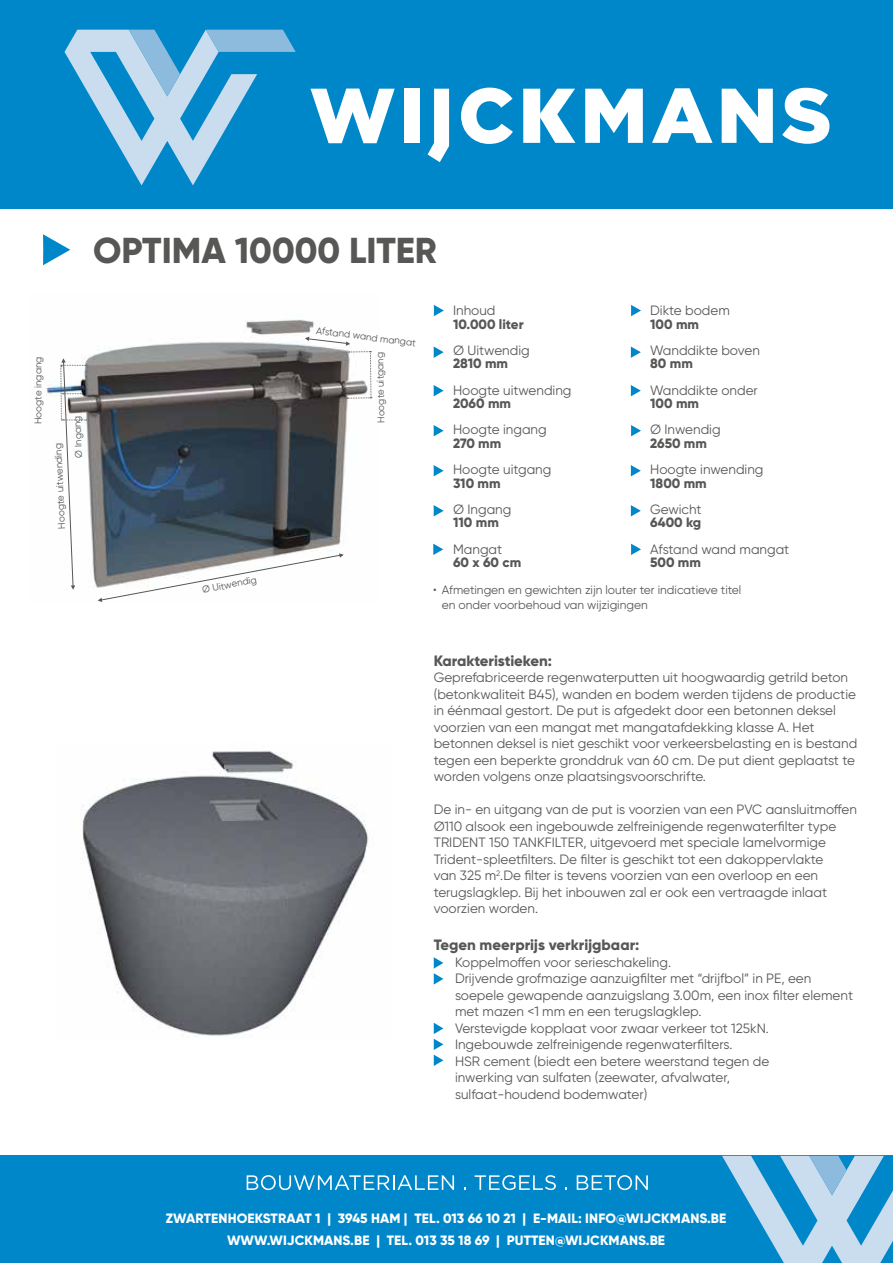
<style>
.page{position:relative;width:893px;height:1263px;background:#fff}
.page>*{position:absolute;margin:0;border:0;box-sizing:border-box;transform-origin:0 0}
.t1{font:800 36px "Gilroy";color:#575756}
.t2{font:800 15px "Gilroy";color:#575756}
.t3{font:13.5px/16.5px "Gilroy";color:#575756}
.t4{font:800 13.5px/22.5px "Gilroy";letter-spacing:.01em;color:#fff;text-align:center}
.t5{font:800 13.5px "Gilroy";color:#575756}
.t6{font:12px/15px "Gilroy";color:#575756}
.t7{font:9.75px "Gilroy";color:#575756}
</style>
<div class="page">
<div style="left:0;top:1156px;width:893px;height:107px;background:#0087ca"></div>
<svg style="left:722px;top:1156px;width:171px;height:107px"></svg>
<svg style="left:247px;top:1175px;width:207px;height:15px"></svg>
<svg style="left:475px;top:1175px;width:81px;height:15px"></svg>
<svg style="left:577px;top:1175px;width:71px;height:15px"></svg>
<svg style="left:43px;top:234px;width:27px;height:31px"></svg>
<svg style="left:434px;top:305px;width:10px;height:11px"></svg>
<svg style="left:434px;top:346px;width:10px;height:12px"></svg>
<svg style="left:434px;top:385px;width:10px;height:11px"></svg>
<svg style="left:434px;top:425px;width:10px;height:11px"></svg>
<svg style="left:434px;top:465px;width:10px;height:11px"></svg>
<svg style="left:434px;top:505px;width:10px;height:11px"></svg>
<svg style="left:433px;top:544px;width:10px;height:11px"></svg>
<svg style="left:631px;top:305px;width:10px;height:11px"></svg>
<svg style="left:631px;top:346px;width:10px;height:12px"></svg>
<svg style="left:631px;top:385px;width:10px;height:11px"></svg>
<svg style="left:631px;top:425px;width:10px;height:11px"></svg>
<svg style="left:631px;top:465px;width:10px;height:11px"></svg>
<svg style="left:631px;top:505px;width:10px;height:11px"></svg>
<svg style="left:631px;top:544px;width:10px;height:11px"></svg>
<div style="left:0;top:0;width:893px;height:209px;background:#0087ca"></div>
<svg style="left:64px;top:30px;width:232px;height:155px"></svg>
<svg style="left:428px;top:89px;width:21px;height:73px"></svg>
<svg style="left:311px;top:89px;width:84px;height:54px"></svg>
<div style="left:405px;top:89px;width:15px;height:54px;background:#fff"></div>
<svg style="left:461px;top:88px;width:52px;height:56px"></svg>
<svg style="left:585px;top:89px;width:58px;height:54px"></svg>
<svg style="left:652px;top:88px;width:60px;height:55px"></svg>
<svg style="left:722px;top:89px;width:51px;height:54px"></svg>
<svg style="left:782px;top:88px;width:47px;height:56px"></svg>
<svg style="left:523px;top:89px;width:52px;height:54px"></svg>
<img style="left:81px;top:751px;width:288px;height:286px">
<img style="left:45px;top:319px;width:328px;height:269px">
<svg style="left:98px;top:553px;width:246px;height:49px"></svg>
<svg style="left:60px;top:358px;width:27px;height:232px"></svg>
<svg style="left:305px;top:337px;width:67px;height:62px"></svg>
<svg style="left:434px;top:957px;width:9px;height:27px"></svg>
<svg style="left:434px;top:1023px;width:9px;height:43px"></svg>
<h1 class="t1" style="left:93px;top:228px;width:346px">OPTIMA 10000 LITER</h1>
<p class="t7" style="left:317px;top:324px;width:102px;rotate:7deg">Afstand wand mangat</p>
<p class="t7" style="left:32px;top:424px;width:69px;rotate:-90deg">Hoogte ingang</p>
<p class="t7" style="left:375px;top:423px;width:72px;rotate:-91deg">Hoogte uitgang</p>
<p class="t7" style="left:73px;top:458px;width:44px;rotate:-92deg">Ø Ingang</p>
<p class="t7" style="left:55px;top:529px;width:87px;rotate:-92deg">Hoogte uitwending</p>
<p class="t7" style="left:201px;top:584px;width:57px;rotate:-11deg">Ø Uitwendig</p>
<p class="t3" style="left:650px;top:302px;width:81px">Dikte bodem</p>
<p class="t5" style="left:650px;top:315px;width:50px">100 mm</p>
<p class="t3" style="left:650px;top:342px;width:111px">Wanddikte boven</p>
<p class="t5" style="left:650px;top:355px;width:44px">80 mm</p>
<p class="t3" style="left:650px;top:381px;width:109px">Wanddikte onder</p>
<p class="t5" style="left:650px;top:395px;width:50px">100 mm</p>
<p class="t3" style="left:650px;top:421px;width:72px">Ø Inwendig</p>
<p class="t5" style="left:650px;top:435px;width:58px">2650 mm</p>
<p class="t3" style="left:650px;top:461px;width:115px">Hoogte inwending</p>
<p class="t5" style="left:650px;top:474px;width:58px">1800 mm</p>
<p class="t3" style="left:650px;top:501px;width:53px">Gewicht</p>
<p class="t5" style="left:650px;top:514px;width:53px">6400 kg</p>
<p class="t3" style="left:650px;top:540px;width:141px">Afstand wand mangat</p>
<p class="t5" style="left:650px;top:554px;width:52px">500 mm</p>
<p class="t6" style="left:442px;top:582px;width:301px;text-indent:-9px">• Afmetingen en gewichten zijn louter ter indicatieve titel en onder voorbehoud van wijzigingen</p>
<p class="t3" style="left:453px;top:302px;width:44px">Inhoud</p>
<p class="t5" style="left:453px;top:315px;width:72px">10.000 liter</p>
<p class="t3" style="left:453px;top:342px;width:78px">Ø Uitwendig</p>
<p class="t5" style="left:453px;top:355px;width:56px">2810 mm</p>
<p class="t3" style="left:453px;top:381px;width:120px">Hoogte uitwending</p>
<p class="t5" style="left:453px;top:395px;width:60px">2060 mm</p>
<p class="t3" style="left:453px;top:421px;width:95px">Hoogte ingang</p>
<p class="t5" style="left:453px;top:435px;width:50px">270 mm</p>
<p class="t3" style="left:453px;top:461px;width:100px">Hoogte uitgang</p>
<p class="t5" style="left:453px;top:474px;width:49px">310 mm</p>
<p class="t3" style="left:453px;top:501px;width:60px">Ø Ingang</p>
<p class="t5" style="left:453px;top:514px;width:47px">110 mm</p>
<p class="t3" style="left:453px;top:540px;width:51px">Mangat</p>
<p class="t5" style="left:453px;top:554px;width:70px">60 x 60 cm</p>
<p class="t2" style="left:434px;top:651px;width:120px">Karakteristieken:</p>
<p class="t3" style="left:434px;top:669px;width:425px">Geprefabriceerde regenwaterputten uit hoogwaardig getrild beton (betonkwaliteit B45), wanden en bodem werden tijdens de productie in éénmaal gestort. De put is afgedekt door een betonnen deksel voorzien van een mangat met mangatafdekking klasse A. Het betonnen deksel is niet geschikt voor verkeersbelasting en is bestand tegen een beperkte gronddruk van 60 cm. De put dient geplaatst te worden volgens onze plaatsingsvoorschrifte.</p>
<p class="t3" style="left:434px;top:801px;width:425px">De in- en uitgang van de put is voorzien van een PVC aansluitmoffen Ø110 alsook een ingebouwde zelfreinigende regenwaterfilter type TRIDENT 150 TANKFILTER, uitgevoerd met speciale lamelvormige Trident-spleetfilters. De filter is geschikt tot een dakoppervlakte<br>van 325 m<sup>2</sup>.De filter is tevens voorzien van een overloop en een terugslagklep. Bij het inbouwen zal er ook een vertraagde inlaat voorzien worden.</p>
<p class="t2" style="left:434px;top:936px;width:207px">Tegen meerprijs verkrijgbaar:</p>
<p class="t3" style="left:455px;top:954px;width:400px">Koppelmoffen voor serieschakeling.<br>Drijvende grofmazige aanzuigfilter met “drijfbol” in PE, een soepele gewapende aanzuigslang 3.00m, een inox filter element met mazen &lt;1 mm en een terugslagklep.<br>Verstevigde kopplaat voor zwaar verkeer tot 125kN.<br>Ingebouwde zelfreinigende regenwaterfilters.<br>HSR cement (biedt een betere weerstand tegen de<br>inwerking van sulfaten (zeewater, afvalwater,<br>sulfaat-houdend bodemwater)</p>
<p class="t4" style="left:166px;top:1207px;width:562px">ZWARTENHOEKSTRAAT 1 | 3945 HAM | TEL. 013 66 10 21 | E-MAIL: INFO@WIJCKMANS.BE<br>WWW.WIJCKMANS.BE | TEL. 013 35 18 69 | PUTTEN@WIJCKMANS.BE</p>
</div>
